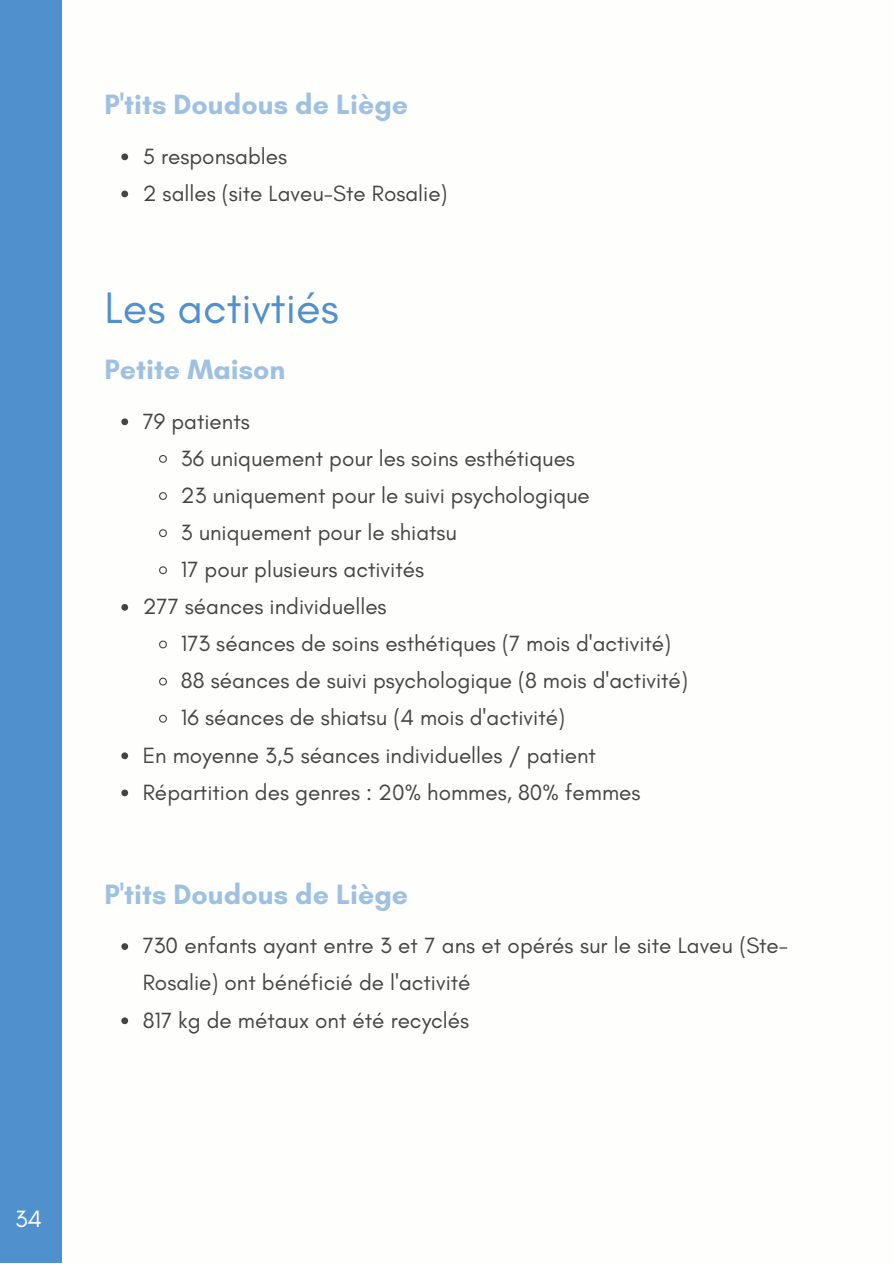
<style>
.page{position:relative;width:893px;height:1264px;background:#fff}
.page>*{position:absolute;margin:0;border:0;box-sizing:border-box;transform-origin:0 0}
.t1{font:45px "Glacial Indifference";color:#4f90cd}
.t2{font:700 28.5px "Glacial Indifference";color:#9fc1e1}
.t3{font:24px "Glacial Indifference";color:#fefefc}
.t4{font:22.5px/37px "Glacial Indifference";color:#444440}
</style>
<div class="page">
<svg style="left:121px;top:418px;width:7px;height:7px"></svg>
<svg style="left:159px;top:455px;width:8px;height:8px"></svg>
<svg style="left:159px;top:492px;width:8px;height:8px"></svg>
<svg style="left:159px;top:529px;width:8px;height:9px"></svg>
<svg style="left:159px;top:566px;width:8px;height:9px"></svg>
<svg style="left:121px;top:604px;width:7px;height:6px"></svg>
<svg style="left:159px;top:640px;width:8px;height:9px"></svg>
<svg style="left:159px;top:677px;width:8px;height:9px"></svg>
<svg style="left:159px;top:714px;width:8px;height:9px"></svg>
<svg style="left:121px;top:752px;width:7px;height:7px"></svg>
<svg style="left:121px;top:789px;width:7px;height:7px"></svg>
<svg style="left:121px;top:943px;width:7px;height:6px"></svg>
<svg style="left:121px;top:1017px;width:7px;height:7px"></svg>
<svg style="left:121px;top:153px;width:7px;height:7px"></svg>
<svg style="left:121px;top:190px;width:7px;height:7px"></svg>
<div style="left:0;top:0;width:62px;height:1262px;background:#4f90cd"></div>
<p class="t2" style="left:104px;top:87px;width:305px">P'tits Doudous de Liège</p>
<p class="t4" style="left:143px;top:137px;width:306px">5 responsables<br>2 salles (site Laveu-Ste Rosalie)</p>
<h1 class="t1" style="left:104px;top:280px;width:236px">Les activtiés</h1>
<p class="t2" style="left:104px;top:352px;width:182px">Petite Maison</p>
<p class="t4" style="left:143px;top:402px;width:108px">79 patients</p>
<p class="t4" style="left:181px;top:439px;width:395px">36 uniquement pour les soins esthétiques</p>
<p class="t4" style="left:181px;top:476px;width:410px">23 uniquement pour le suivi psychologique</p>
<p class="t4" style="left:181px;top:513px;width:277px">3 uniquement pour le shiatsu</p>
<p class="t4" style="left:181px;top:550px;width:245px">17 pour plusieurs activités</p>
<p class="t4" style="left:143px;top:587px;width:245px">277 séances individuelles</p>
<p class="t4" style="left:181px;top:625px;width:491px">173 séances de soins esthétiques (7 mois d'activité)</p>
<p class="t4" style="left:181px;top:662px;width:508px">88 séances de suivi psychologique (8 mois d'activité)</p>
<p class="t4" style="left:181px;top:699px;width:385px">16 séances de shiatsu (4 mois d'activité)</p>
<p class="t4" style="left:143px;top:736px;width:455px">En moyenne 3,5 séances individuelles / patient</p>
<p class="t4" style="left:143px;top:773px;width:499px">Répartition des genres : 20% hommes, 80% femmes</p>
<p class="t2" style="left:104px;top:877px;width:305px">P'tits Doudous de Liège</p>
<p class="t4" style="left:143px;top:926px;width:646px">730 enfants ayant entre 3 et 7 ans et opérés sur le site Laveu (Ste-<br>Rosalie) ont bénéficié de l'activité<br>817 kg de métaux ont été recyclés</p>
<p class="t3" style="left:15px;top:1204px;width:28px">34</p>
</div>
